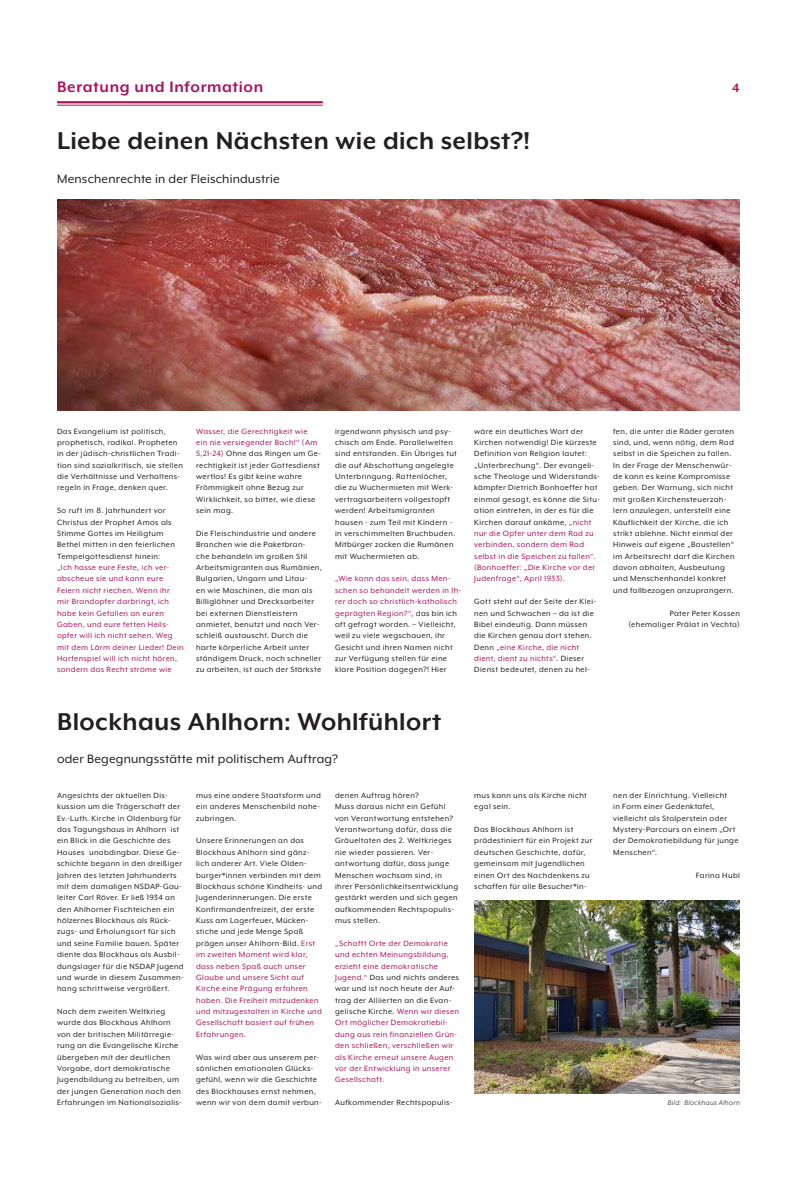
<style>
.page{position:relative;width:797px;height:1181px;background:#fff}
.page>*{position:absolute;margin:0;border:0;box-sizing:border-box;transform-origin:0 0}
.t1{font:700 28px "Mr Eaves XL Mod OT";letter-spacing:.015em;color:#231f20}
.t2{font:700 17.5px "Mr Eaves XL Mod OT";letter-spacing:.035em;color:#ab115b}
.t3{font:14px "Mr Eaves XL Mod OT";letter-spacing:.015em;color:#231f20}
.t4{font:700 14px "Mr Eaves XL Mod OT";color:#ab115b}
.t5{font:8.75px/11.4px "Mr Eaves XL Mod OT";letter-spacing:.04em;color:#231f20}
.t6{font:8.75px/11.4px "Mr Eaves XL Mod OT";letter-spacing:.04em;color:#ab115b}
.t7{font:italic 7.88px "Mr Eaves XL Mod OT";letter-spacing:.04em;color:#231f20}
.s1{color:#ab115b}
.s2{color:#231f20}
</style>
<div class="page">
<hr style="left:57px;top:101px;width:265px;height:2px;background:#ab115b">
<hr style="left:57px;top:105px;width:265px;height:1px;background:#ab115b">
<img style="left:57px;top:199px;width:682px;height:212px">
<img style="left:474px;top:900px;width:265px;height:193px">
<h2 class="t2" style="left:57px;top:78px;width:207px">Beratung und Information</h2>
<h3 class="t4" style="left:731px;top:81px;width:9px">4</h3>
<h1 class="t1" style="left:57px;top:127px;width:474px">Liebe deinen Nächsten wie dich selbst?!</h1>
<h3 class="t3" style="left:57px;top:171px;width:224px">Menschenrechte in der Fleischindustrie</h3>
<p class="t5" style="left:196px;top:425px;width:126px"><span class="s1">Wasser, die Gerechtigkeit wie<br>ein nie versiegender Bach!“ (Am<br>5,21-24)</span> Ohne das Ringen um Ge&shy;rechtigkeit ist jeder Gottesdienst wertlos! Es gibt keine wahre<br>Frömmigkeit ohne Bezug zur<br>Wirklichkeit, so bitter, wie diese sein mag.</p>
<p class="t5" style="left:196px;top:527px;width:127px">Die Fleischindustrie und andere<br>Branchen wie die Paketbran-<br>che behandeln im großen Stil<br>Arbeitsmigranten aus Rumänien,<br>Bulgarien, Ungarn und Litau-<br>en wie Maschinen, die man als<br>Billiglöhner und Drecksarbeiter bei externen Dienstleistern anmietet, benutzt und nach Ver&shy;schleiß austauscht. Durch die harte körperliche Arbeit unter ständigem Druck, noch schneller zu arbeiten, ist auch der Stärkste</p>
<p class="t5" style="left:57px;top:425px;width:127px">Das Evangelium ist politisch, prophetisch, radikal. Propheten in der jüdisch-christlichen Tradi&shy;tion sind sozialkritisch, sie stellen die Verhältnisse und Verhaltens&shy;regeln in Frage, denken quer.</p>
<p class="t5" style="left:57px;top:505px;width:119px">So ruft im 8. Jahrhundert vor<br>Christus der Prophet Amos als<br>Stimme Gottes im Heiligtum<br>Bethel mitten in den feierlichen<br>Tempelgottesdienst hinein:</p>
<p class="t6" style="left:57px;top:562px;width:128px">„Ich hasse eure Feste, ich ver&shy;abscheue sie und kann eure<br>Feiern nicht riechen. Wenn ihr mir Brandopfer darbringt, ich habe kein Gefallen an euren<br>Gaben, und eure fetten Heils&shy;opfer will ich nicht sehen. Weg mit dem Lärm deiner Lieder! Dein<br>Harfenspiel will ich nicht hören, sondern das Recht ströme wie</p>
<p class="t5" style="left:335px;top:425px;width:123px">irgendwann physisch und psy&shy;chisch am Ende. Parallelwelten sind entstanden. Ein Übriges tut die auf Abschottung angelegte<br>Unterbringung. Rattenlöcher, die zu Wuchermieten mit Werk&shy;vertragsarbeitern vollgestopft werden! Arbeitsmigranten hausen - zum Teil mit Kindern - in verschimmelten Bruchbuden.<br>Mitbürger zocken die Rumänen mit Wuchermieten ab.</p>
<p class="t5" style="left:335px;top:573px;width:127px"><span class="s1">„Wie kann das sein, dass Men&shy;schen so behandelt werden in Ih&shy;rer doch so christlich-katholisch geprägten Region?“</span>, das bin ich oft gefragt worden. – Vielleicht, weil zu viele wegschauen, ihr<br>Gesicht und ihren Namen nicht zur Verfügung stellen für eine klare Position dagegen?! Hier</p>
<h1 class="t1" style="left:57px;top:707px;width:385px">Blockhaus Ahlhorn: Wohlfühlort</h1>
<h3 class="t3" style="left:57px;top:752px;width:282px">oder Begegnungsstätte mit politischem Auftrag?</h3>
<p class="t5" style="left:196px;top:789px;width:126px;text-align:justify">mus eine andere Staatsform und ein anderes Menschenbild nahe&shy;zubringen.</p>
<p class="t5" style="left:196px;top:835px;width:127px">Unsere Erinnerungen an das<br>Blockhaus Ahlhorn sind gänz&shy;lich anderer Art. Viele Olden&shy;burger*innen verbinden mit dem<br>Blockhaus schöne Kindheits- und<br>Jugenderinnerungen. Die erste<br>Konfirmandenfreizeit, der erste<br>Kuss am Lagerfeuer, Mücken&shy;stiche und jede Menge Spaß prägen unser Ahlhorn-Bild. <span class="s1">Erst im zweiten Moment wird klar, dass neben Spaß auch unser<br>Glaube und unsere Sicht auf<br>Kirche eine Prägung erfahren haben. Die Freiheit mitzudenken und mitzugestalten in Kirche und<br>Gesellschaft basiert auf frühen<br>Erfahrungen.</span></p>
<p class="t5" style="left:196px;top:1051px;width:127px">Was wird aber aus unserem per&shy;sönlichen emotionalen Glücks&shy;gefühl, wenn wir die Geschichte des Blockhauses ernst nehmen, wenn wir von dem damit verbun-</p>
<p class="t5" style="left:335px;top:789px;width:124px">denen Auftrag hören?<br>Muss daraus nicht ein Gefühl von Verantwortung entstehen?<br>Verantwortung dafür, dass die<br>Gräueltaten des 2. Weltkrieges nie wieder passieren. Ver&shy;antwortung dafür, dass junge<br>Menschen wachsam sind, in ihrer Persönlichkeitsentwicklung gestärkt werden und sich gegen aufkommenden Rechtspopulis&shy;mus stellen.</p>
<p class="t6" style="left:335px;top:937px;width:125px">„Schafft Orte der Demokratie und echten Meinungsbildung, erzieht eine demokratische<br>Jugend.“ <span class="s2">Das und nichts anderes war und ist noch heute der Auf&shy;trag der Alliierten an die Evan&shy;gelische Kirche.</span> Wenn wir diesen<br>Ort möglicher Demokratiebil&shy;dung aus rein finanziellen Grün&shy;den schließen, verschließen wir als Kirche erneut unsere Augen vor der Entwicklung in unserer<br>Gesellschaft.</p>
<p class="t5" style="left:335px;top:1096px;width:119px">Aufkommender Rechtspopulis-</p>
<p class="t5" style="left:57px;top:789px;width:128px">Angesichts der aktuellen Dis&shy;kussion um die Trägerschaft der<br>Ev.-Luth. Kirche in Oldenburg für das Tagungshaus in Ahlhorn ist ein Blick in die Geschichte des<br>Hauses unabdingbar. Diese Ge&shy;schichte begann in den dreißiger<br>Jahren des letzten Jahrhunderts mit dem damaligen NSDAP-Gau&shy;leiter Carl Röver. Er ließ 1934 an den Ahlhorner Fischteichen ein hölzernes Blockhaus als Rück&shy;zugs- und Erholungsort für sich und seine Familie bauen. Später diente das Blockhaus als Ausbil&shy;dungslager für die NSDAP Jugend und wurde in diesem Zusammen&shy;hang schrittweise vergrößert.</p>
<p class="t5" style="left:57px;top:1005px;width:126px">Nach dem zweiten Weltkrieg wurde das Blockhaus Ahlhorn von der britischen Militärregie&shy;rung an die Evangelische Kirche übergeben mit der deutlichen<br>Vorgabe, dort demokratische<br>Jugendbildung zu betreiben, um der jungen Generation nach den<br>Erfahrungen im Nationalsozialis-</p>
<p class="t5" style="left:474px;top:425px;width:127px">wäre ein deutliches Wort der<br>Kirchen notwendig! Die kürzeste<br>Definition von Religion lautet: „Unterbrechung“. Der evangeli&shy;sche Theologe und Widerstands&shy;kämpfer Dietrich Bonhoeffer hat einmal gesagt, es könne die Situ&shy;ation eintreten, in der es für die<br>Kirchen darauf ankäme, <span class="s1">„nicht nur die Opfer unter dem Rad zu verbinden, sondern dem Rad selbst in die Speichen zu fallen“. (Bonhoeffer: „Die Kirche vor der<br>Judenfrage“, April 1933).</span></p>
<p class="t5" style="left:474px;top:596px;width:123px">Gott steht auf der Seite der Klei&shy;nen und Schwachen – da ist die<br>Bibel eindeutig. Dann müssen die Kirchen genau dort stehen.<br>Denn <span class="s1">„eine Kirche, die nicht dient, dient zu nichts“</span>. Dieser<br>Dienst bedeutet, denen zu hel-</p>
<p class="t5" style="left:474px;top:789px;width:114px">mus kann uns als Kirche nicht egal sein.</p>
<p class="t5" style="left:474px;top:823px;width:120px">Das Blockhaus Ahlhorn ist prädestiniert für ein Projekt zur deutschen Geschichte, dafür, gemeinsam mit Jugendlichen einen Ort des Nachdenkens zu schaffen für alle Besucher*in-</p>
<p class="t5" style="left:613px;top:425px;width:123px">fen, die unter die Räder geraten sind, und, wenn nötig, dem Rad selbst in die Speichen zu fallen.<br>In der Frage der Menschenwür&shy;de kann es keine Kompromisse geben. Der Warnung, sich nicht mit großen Kirchensteuerzah&shy;lern anzulegen, unterstellt eine<br>Käuflichkeit der Kirche, die ich strikt ablehne. Nicht einmal der<br>Hinweis auf eigene „Baustellen“ im Arbeitsrecht darf die Kirchen davon abhalten, Ausbeutung und Menschenhandel konkret und fallbezogen anzuprangern.</p>
<p class="t5" style="left:628px;top:607px;width:113px;text-align:right">Pater Peter Kossen (ehemaliger Prälat in Vechta)</p>
<p class="t5" style="left:613px;top:789px;width:127px">nen der Einrichtung. Vielleicht<br>in Form einer Gedenktafel, vielleicht als Stolperstein oder<br>Mystery-Parcours an einem „Ort der Demokratiebildung für junge<br>Menschen“.</p>
<p class="t5" style="left:695px;top:869px;width:46px">Farina Hubl</p>
<p class="t7" style="left:667px;top:1098px;width:73px">Bild: Blockhaus Alhorn</p>
</div>
